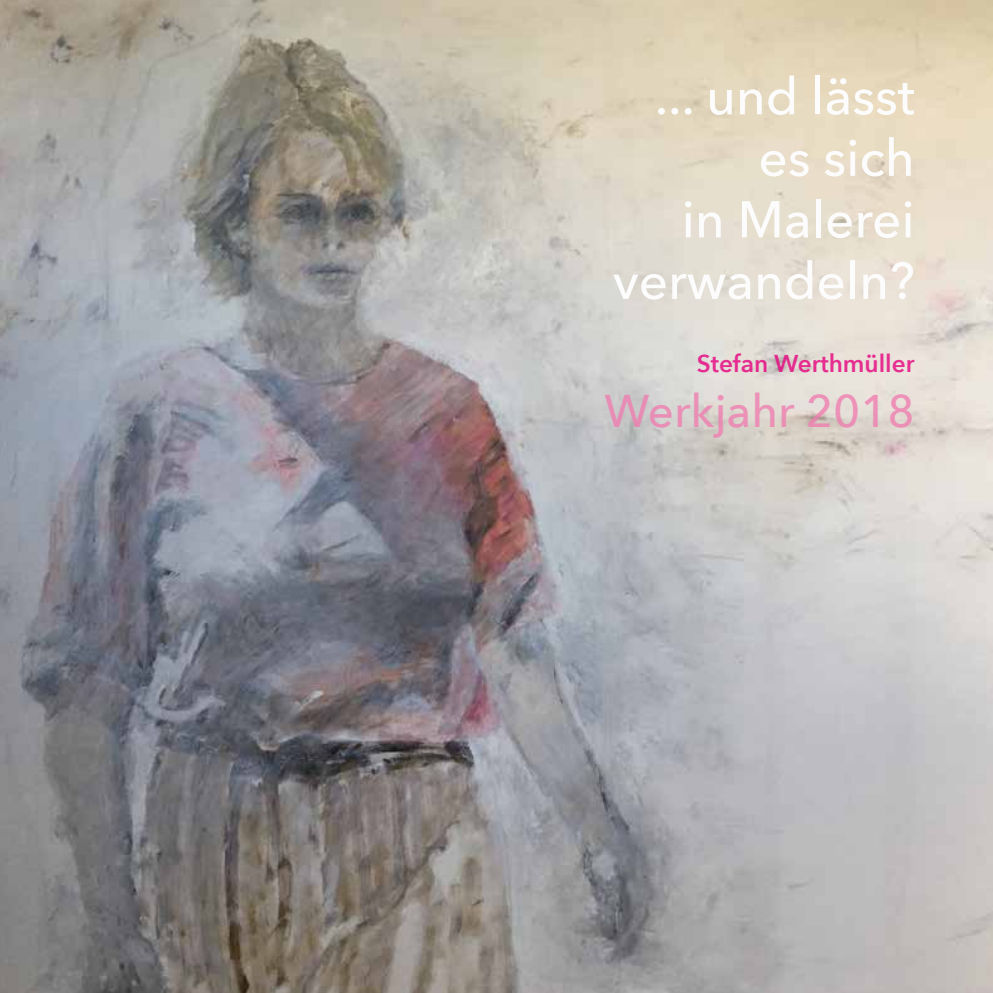
<style>
.page{position:relative;width:993px;height:993px;background:#fff}
.page>*{position:absolute;margin:0;border:0;box-sizing:border-box;transform-origin:0 0}
.t1{font:500 51.27px/61.4px "Avenir Next";color:#fcfcfc;text-align:right}
.t2{font:500 45.68px "Avenir Next";color:#ef7eb0}
.t3{font:600 24.32px "Avenir Next";color:#e6007e}
</style>
<div class="page">
<img style="left:0;top:0;width:992px;height:992px">
<p class="t1" style="left:612px;top:64px;width:303px">... und lässt es sich<br>in Malerei verwandeln?</p>
<p class="t3" style="left:696px;top:343px;width:219px">Stefan Werthmüller</p>
<p class="t2" style="left:604px;top:372px;width:312px">Werkjahr 2018</p>
</div>
